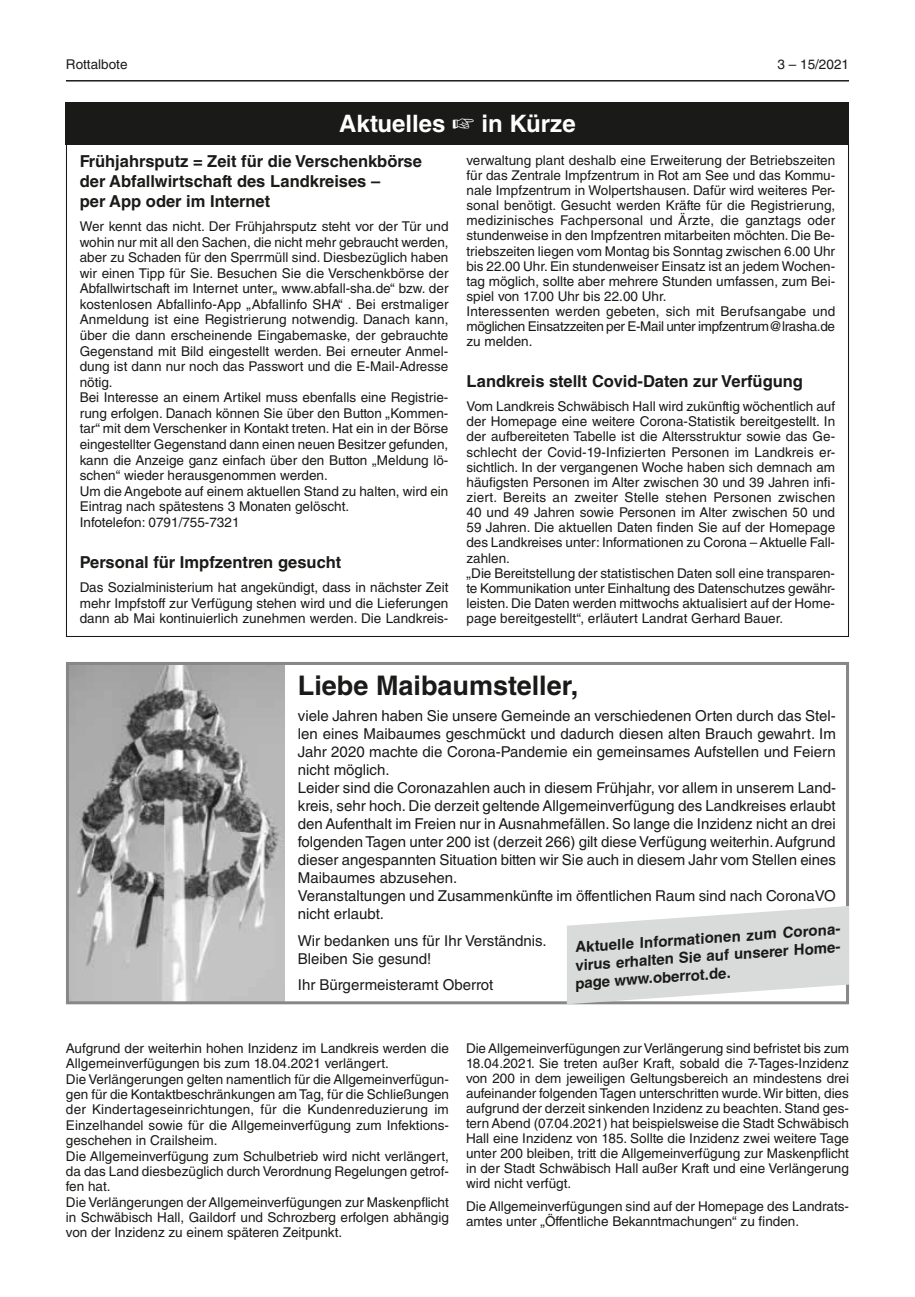
<style>
.page{position:relative;width:915px;height:1297px;background:#fff}
.page>*{position:absolute;margin:0;border:0;box-sizing:border-box;transform-origin:0 0}
.t1{font:700 27px "Helvetica LT Std";color:#1a1a18}
.t2{font:700 24px "Helvetica LT Std";color:#fff}
.t3{font:700 16.5px/20.1px "Helvetica LT Std";color:#1a1a18}
.t4{font:15px/18px "Helvetica LT Std";color:#1a1a18}
.t5{font:700 15px/18px "Helvetica LT Std";color:#1a1a18;text-align:justify}
.t6{font:13.5px/15.1px "Helvetica LT Std";color:#1a1a18}
</style>
<div class="page">
<hr style="left:66px;top:80px;width:782px;height:2px;background:#1a1a18">
<div style="left:66px;top:102px;width:782px;height:43px;background:#1a1a18"></div>
<img style="left:70px;top:666px;width:215px;height:334px">
<div style="left:66px;top:662px;width:782px;height:342px;border:3px solid #868786"></div>
<svg style="left:566px;top:906px;width:282px;height:98px"></svg>
<p class="t6" style="left:66px;top:57px;width:63px">Rottalbote</p>
<p class="t6" style="left:777px;top:57px;width:73px">3 – 15/2021</p>
<h2 class="t2" style="left:339px;top:109px;width:238px">Aktuelles ☞ in Kürze</h2>
<p class="t3" style="left:80px;top:151px;width:343px">Frühjahrsputz = Zeit für die Verschenkbörse der Abfallwirtschaft des Landkreises –<br>per App oder im Internet</p>
<p class="t6" style="left:80px;top:218px;width:370px;line-height:15.6px">Wer kennt das nicht. Der Frühjahrsputz steht vor der Tür und wohin nur mit all den Sachen, die nicht mehr gebraucht werden, aber zu Schaden für den Sperrmüll sind. Diesbezüglich haben wir einen Tipp für Sie. Besuchen Sie die Verschenkbörse der Abfallwirtschaft im Internet unter„ www.abfall-sha.de“ bzw. der kostenlosen Abfallinfo-App „Abfallinfo SHA“ . Bei erstmaliger Anmeldung ist eine Registrierung notwendig. Danach kann, über die dann erscheinende Eingabemaske, der gebrauchte Gegenstand mit Bild eingestellt werden. Bei erneuter Anmel&shy;dung ist dann nur noch das Passwort und die E-Mail-Adresse nötig.<br>Bei Interesse an einem Artikel muss ebenfalls eine Registrie&shy;rung erfolgen. Danach können Sie über den Button „Kommen&shy;tar“ mit dem Verschenker in Kontakt treten. Hat ein in der Börse eingestellter Gegenstand dann einen neuen Besitzer gefunden, kann die Anzeige ganz einfach über den Button „Meldung lö&shy;schen“ wieder herausgenommen werden.<br>Um die Angebote auf einem aktuellen Stand zu halten, wird ein Eintrag nach spätestens 3 Monaten gelöscht.<br>Infotelefon: 0791/755-7321</p>
<p class="t3" style="left:80px;top:552px;width:263px">Personal für Impfzentren gesucht</p>
<p class="t6" style="left:80px;top:579px;width:370px;line-height:15.6px;text-align:justify">Das Sozialministerium hat angekündigt, dass in nächster Zeit mehr Impfstoff zur Verfügung stehen wird und die Lieferungen dann ab Mai kontinuierlich zunehmen werden. Die Landkreis-</p>
<p class="t6" style="left:466px;top:152px;width:370px">verwaltung plant deshalb eine Erweiterung der Betriebszeiten für das Zentrale Impfzentrum in Rot am See und das Kommu&shy;nale Impfzentrum in Wolpertshausen. Dafür wird weiteres Per&shy;sonal benötigt. Gesucht werden Kräfte für die Registrierung, medizinisches Fachpersonal und Ärzte, die ganztags oder stundenweise in den Impfzentren mitarbeiten möchten. Die Be&shy;triebszeiten liegen vom Montag bis Sonntag zwischen 6.00 Uhr bis 22.00 Uhr. Ein stundenweiser Einsatz ist an jedem Wochen&shy;tag möglich, sollte aber mehrere Stunden umfassen, zum Bei&shy;spiel von 17.00 Uhr bis 22.00 Uhr.<br>Interessenten werden gebeten, sich mit Berufsangabe und möglichen Einsatzzeiten per E-Mail unter impfzentrum@lrasha.de zu melden.</p>
<p class="t3" style="left:466px;top:371px;width:338px">Landkreis stellt Covid-Daten zur Verfügung</p>
<p class="t6" style="left:466px;top:399px;width:370px">Vom Landkreis Schwäbisch Hall wird zukünftig wöchentlich auf der Homepage eine weitere Corona-Statistik bereitgestellt. In der aufbereiteten Tabelle ist die Altersstruktur sowie das Ge&shy;schlecht der Covid-19-Infizierten Personen im Landkreis er&shy;sichtlich. In der vergangenen Woche haben sich demnach am häufigsten Personen im Alter zwischen 30 und 39 Jahren infi&shy;ziert. Bereits an zweiter Stelle stehen Personen zwischen 40 und 49 Jahren sowie Personen im Alter zwischen 50 und 59 Jahren. Die aktuellen Daten finden Sie auf der Homepage des Landkreises unter: Informationen zu Corona – Aktuelle Fall&shy;zahlen.<br>„Die Bereitstellung der statistischen Daten soll eine transparen&shy;te Kommunikation unter Einhaltung des Datenschutzes gewähr&shy;leisten. Die Daten werden mittwochs aktualisiert auf der Home&shy;page bereitgestellt“, erläutert Landrat Gerhard Bauer.</p>
<h1 class="t1" style="left:298px;top:669px;width:282px">Liebe Maibaumsteller,</h1>
<p class="t4" style="left:298px;top:707px;width:539px">viele Jahren haben Sie unsere Gemeinde an verschiedenen Orten durch das Stel&shy;len eines Maibaumes geschmückt und dadurch diesen alten Brauch gewahrt. Im Jahr 2020 machte die Corona-Pandemie ein gemeinsames Aufstellen und Feiern nicht möglich.<br>Leider sind die Coronazahlen auch in diesem Frühjahr, vor allem in unserem Land&shy;kreis, sehr hoch. Die derzeit geltende Allgemeinverfügung des Landkreises erlaubt den Aufenthalt im Freien nur in Ausnahmefällen. So lange die Inzidenz nicht an drei folgenden Tagen unter 200 ist (derzeit 266) gilt diese Verfügung weiterhin. Aufgrund dieser angespannten Situation bitten wir Sie auch in diesem Jahr vom Stellen eines Maibaumes abzusehen.<br>Veranstaltungen und Zusammenkünfte im öffentlichen Raum sind nach CoronaVO nicht erlaubt.</p>
<p class="t4" style="left:298px;top:931px;width:250px">Wir bedanken uns für Ihr Verständnis.<br>Bleiben Sie gesund!</p>
<p class="t4" style="left:298px;top:976px;width:197px">Ihr Bürgermeisteramt Oberrot</p>
<p class="t5" style="left:571px;top:938px;width:272px;rotate:-4deg">Aktuelle Informationen zum Corona&shy;virus erhalten Sie auf unserer Home&shy;page www.oberrot.de.</p>
<p class="t6" style="left:66px;top:1040px;width:384px">Aufgrund der weiterhin hohen Inzidenz im Landkreis werden die Allgemeinverfügungen bis zum 18.04.2021 verlängert.<br>Die Verlängerungen gelten namentlich für die Allgemeinverfügun&shy;gen für die Kontaktbeschränkungen am Tag, für die Schließungen der Kindertageseinrichtungen, für die Kundenreduzierung im Einzelhandel sowie für die Allgemeinverfügung zum Infektions&shy;geschehen in Crailsheim.<br>Die Allgemeinverfügung zum Schulbetrieb wird nicht verlängert, da das Land diesbezüglich durch Verordnung Regelungen getrof&shy;fen hat.<br>Die Verlängerungen der Allgemeinverfügungen zur Maskenpflicht in Schwäbisch Hall, Gaildorf und Schrozberg erfolgen abhängig von der Inzidenz zu einem späteren Zeitpunkt.</p>
<p class="t6" style="left:466px;top:1041px;width:384px;text-align:justify">Die Allgemeinverfügungen zur Verlängerung sind befristet bis zum 18.04.2021. Sie treten außer Kraft, sobald die 7-Tages-Inzidenz von 200 in dem jeweiligen Geltungsbereich an mindestens drei aufeinander folgenden Tagen unterschritten wurde. Wir bitten, dies aufgrund der derzeit sinkenden Inzidenz zu beachten. Stand ges&shy;tern Abend (07.04.2021) hat beispielsweise die Stadt Schwäbisch Hall eine Inzidenz von 185. Sollte die Inzidenz zwei weitere Tage unter 200 bleiben, tritt die Allgemeinverfügung zur Maskenpflicht in der Stadt Schwäbisch Hall außer Kraft und eine Verlängerung wird nicht verfügt.</p>
<p class="t6" style="left:466px;top:1199px;width:384px">Die Allgemeinverfügungen sind auf der Homepage des Landrats&shy;amtes unter „Öffentliche Bekanntmachungen“ zu finden.</p>
</div>
